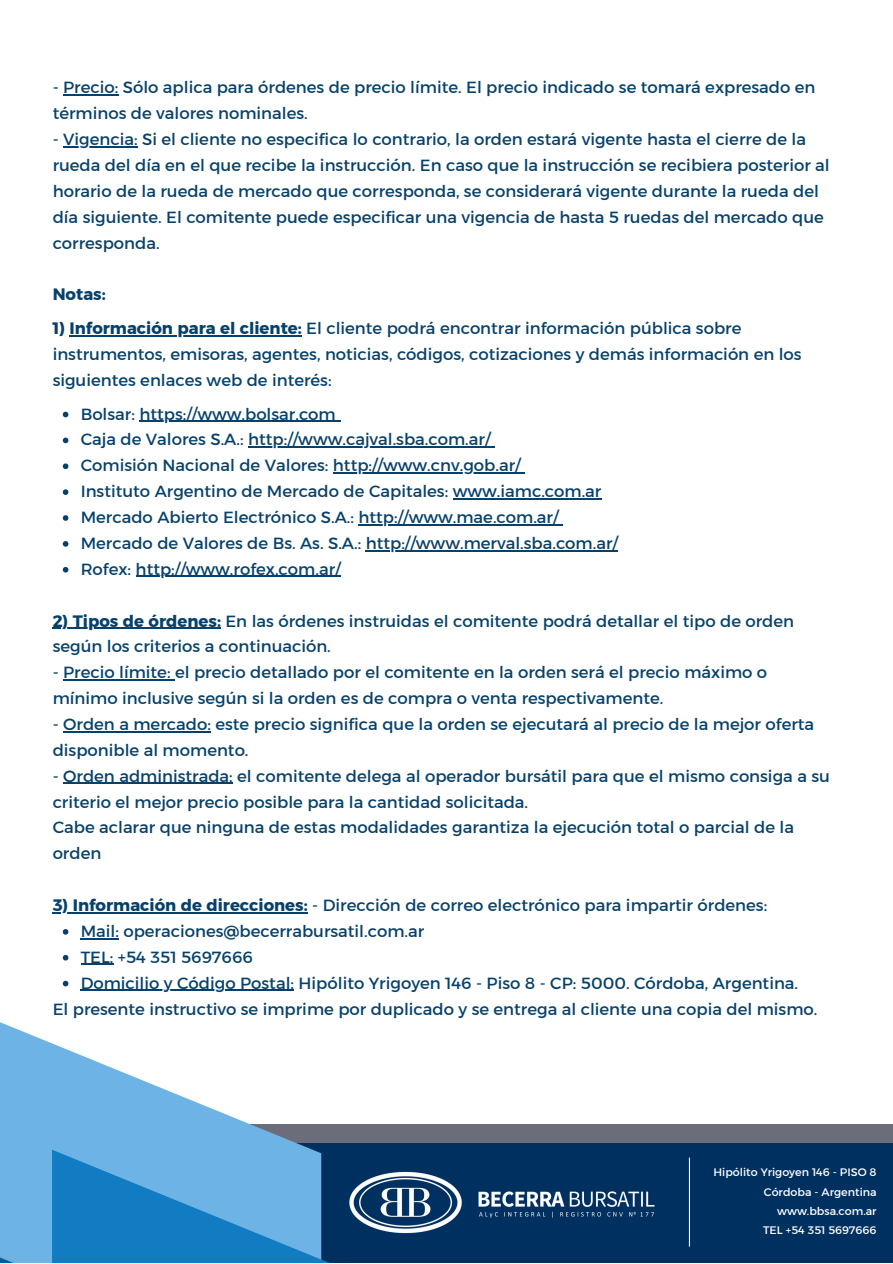
<style>
.page{position:relative;width:893px;height:1264px;background:#fff}
.page>*{position:absolute;margin:0;border:0;box-sizing:border-box;transform-origin:0 0}
.t1{font:16.5px/25.8px "Kief Montaser Regular";color:#07416b}
.t2{font:16.5px "Kief Montaser Bold";color:#07416b}
.t3{font:11.1px "Kief Montaser Regular";color:#fff}
.s1{font-family:"Kief Montaser Bold"}
</style>
<div class="page">
<div style="left:0;top:1124px;width:892px;height:18px;background:#6b6e7a"></div>
<div style="left:0;top:1143px;width:892px;height:119px;background:#003060"></div>
<svg style="left:0;top:1022px;width:321px;height:164px;fill:#6eb3e6"></svg>
<svg style="left:52px;top:1149px;width:275px;height:113px;background:#5aa4d9"></svg>
<svg style="left:0;top:1186px;width:276px;height:76px;background:#3290cf"></svg>
<img style="left:349px;top:1171px;width:306px;height:63px">
<svg style="left:63px;top:412px;width:5px;height:5px"></svg>
<hr style="left:139px;top:421px;width:197px;height:1px;background:#07416b">
<svg style="left:63px;top:437px;width:5px;height:6px"></svg>
<hr style="left:248px;top:446px;width:242px;height:2px;background:#07416b">
<svg style="left:63px;top:463px;width:5px;height:6px"></svg>
<hr style="left:333px;top:472px;width:187px;height:1px;background:#07416b">
<svg style="left:63px;top:489px;width:5px;height:6px"></svg>
<hr style="left:452px;top:498px;width:149px;height:1px;background:#07416b">
<svg style="left:63px;top:515px;width:5px;height:6px"></svg>
<hr style="left:358px;top:524px;width:200px;height:1px;background:#07416b">
<svg style="left:63px;top:541px;width:5px;height:5px"></svg>
<hr style="left:366px;top:550px;width:252px;height:1px;background:#07416b">
<svg style="left:63px;top:567px;width:5px;height:5px"></svg>
<hr style="left:136px;top:576px;width:204px;height:1px;background:#07416b">
<svg style="left:63px;top:929px;width:5px;height:5px"></svg>
<hr style="left:81px;top:938px;width:38px;height:1px;background:#07416b">
<svg style="left:63px;top:954px;width:5px;height:6px"></svg>
<hr style="left:81px;top:963px;width:32px;height:2px;background:#07416b">
<svg style="left:63px;top:980px;width:5px;height:6px"></svg>
<hr style="left:81px;top:989px;width:213px;height:1px;background:#07416b">
<hr style="left:63px;top:95px;width:55px;height:1px;background:#07416b">
<hr style="left:63px;top:146px;width:75px;height:1px;background:#07416b">
<hr style="left:69px;top:335px;width:233px;height:1px;background:#07416b">
<hr style="left:53px;top:627px;width:168px;height:1px;background:#07416b">
<hr style="left:63px;top:679px;width:112px;height:1px;background:#07416b">
<hr style="left:63px;top:731px;width:148px;height:1px;background:#07416b">
<hr style="left:63px;top:782px;width:170px;height:2px;background:#07416b">
<hr style="left:53px;top:912px;width:255px;height:1px;background:#07416b">
<hr style="left:688px;top:1157px;width:2px;height:89px;background:#fff">
<p class="t1" style="left:53px;top:75px;width:764px">‐ Precio: Sólo aplica para órdenes de precio límite. El precio indicado se tomará expresado en términos de valores nominales.</p>
<p class="t1" style="left:53px;top:126px;width:778px">‐ Vigencia: Si el cliente no especifica lo contrario, la orden estará vigente hasta el cierre de la rueda del día en el que recibe la instrucción. En caso que la instrucción se recibiera posterior al horario de la rueda de mercado que corresponda, se considerará vigente durante la rueda del día siguiente. El comitente puede especificar una vigencia de hasta 5 ruedas del mercado que corresponda.</p>
<p class="t2" style="left:53px;top:284px;width:55px">Notas:</p>
<p class="t1" style="left:53px;top:315px;width:750px"><span class="s1">1) Información para el cliente:</span> El cliente podrá encontrar información pública sobre instrumentos, emisoras, agentes, noticias, códigos, cotizaciones y demás información en los siguientes enlaces web de interés:</p>
<p class="t1" style="left:81px;top:401px;width:256px">Bolsar: https://www.bolsar.com</p>
<p class="t1" style="left:81px;top:426px;width:411px">Caja de Valores S.A.: http://www.cajval.sba.com.ar/</p>
<p class="t1" style="left:81px;top:452px;width:441px">Comisión Nacional de Valores: http://www.cnv.gob.ar/</p>
<p class="t1" style="left:81px;top:478px;width:522px">Instituto Argentino de Mercado de Capitales: www.iamc.com.ar</p>
<p class="t1" style="left:81px;top:504px;width:479px">Mercado Abierto Electrónico S.A.: http://www.mae.com.ar/</p>
<p class="t1" style="left:81px;top:530px;width:538px">Mercado de Valores de Bs. As. S.A.: http://www.merval.sba.com.ar/</p>
<p class="t1" style="left:81px;top:556px;width:261px">Rofex: http://www.rofex.com.ar/</p>
<p class="t1" style="left:53px;top:607px;width:743px"><span class="s1">2) Tipos de órdenes:</span> En las órdenes instruidas el comitente podrá detallar el tipo de orden según los criterios a continuación.</p>
<p class="t1" style="left:53px;top:659px;width:716px">‐ Precio límite: el precio detallado por el comitente en la orden será el precio máximo o mínimo inclusive según si la orden es de compra o venta respectivamente.</p>
<p class="t1" style="left:53px;top:711px;width:763px">‐ Orden a mercado: este precio significa que la orden se ejecutará al precio de la mejor oferta disponible al momento.</p>
<p class="t1" style="left:53px;top:763px;width:778px">‐ Orden administrada: el comitente delega al operador bursátil para que el mismo consiga a su criterio el mejor precio posible para la cantidad solicitada.</p>
<p class="t1" style="left:53px;top:814px;width:742px">Cabe aclarar que ninguna de estas modalidades garantiza la ejecución total o parcial de la orden</p>
<p class="t1" style="left:53px;top:892px;width:716px"><span class="s1">3) Información de direcciones:</span> ‐ Dirección de correo electrónico para impartir órdenes:</p>
<p class="t1" style="left:81px;top:918px;width:345px">Mail: operaciones@becerrabursatil.com.ar</p>
<p class="t1" style="left:81px;top:944px;width:174px">TEL: +54 351 5697666</p>
<p class="t1" style="left:81px;top:969px;width:719px">Domicilio y Código Postal: Hipólito Yrigoyen 146 - Piso 8 - CP: 5000. Córdoba, Argentina.</p>
<p class="t1" style="left:53px;top:995px;width:766px">El presente instructivo se imprime por duplicado y se entrega al cliente una copia del mismo.</p>
<p class="t3" style="left:713px;top:1165px;width:165px">Hipólito Yrigoyen 146 - PISO 8</p>
<p class="t3" style="left:764px;top:1184px;width:114px">Córdoba - Argentina</p>
<p class="t3" style="left:777px;top:1204px;width:101px">www.bbsa.com.ar</p>
<p class="t3" style="left:763px;top:1223px;width:115px">TEL +54 351 5697666</p>
</div>
